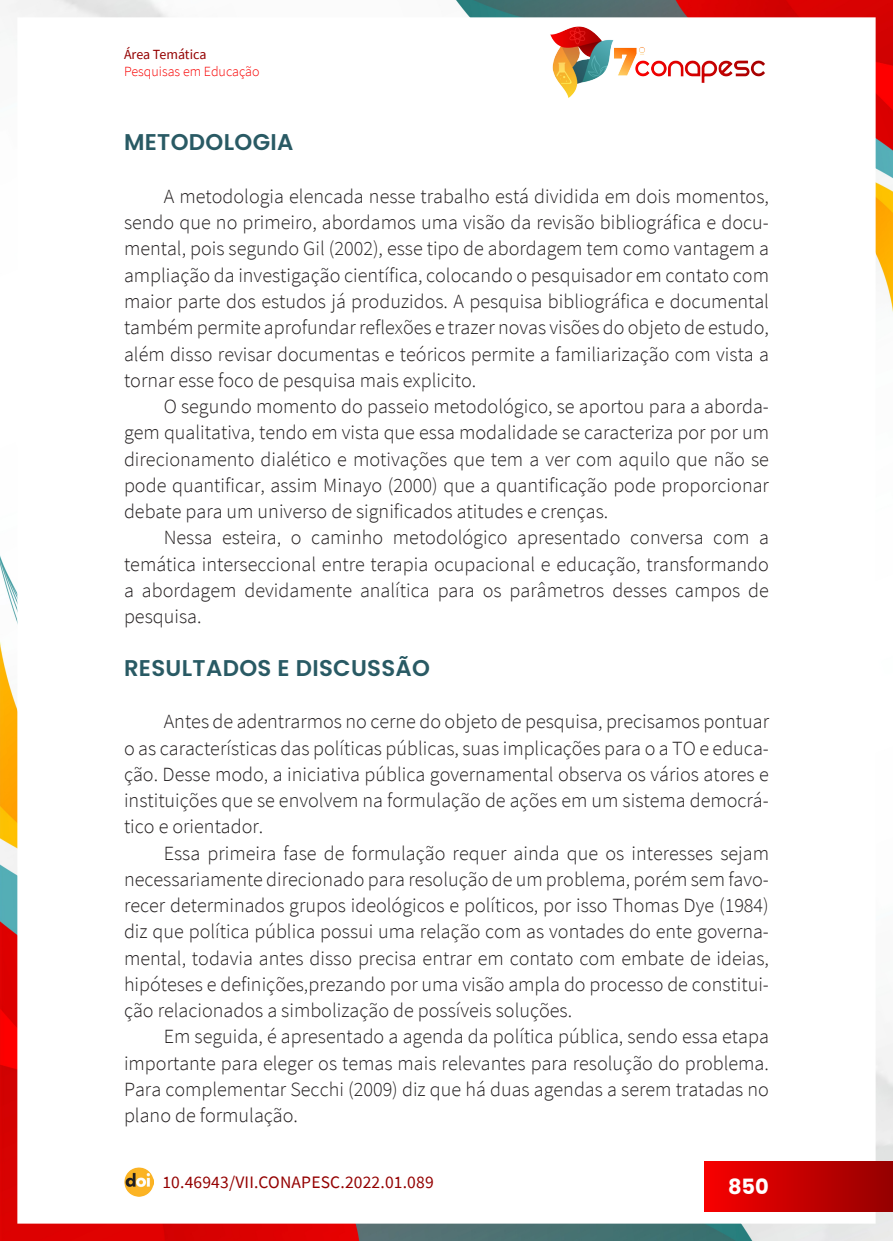
<style>
.page{position:relative;width:893px;height:1241px;background:#fff}
.page>*{position:absolute;margin:0;border:0;box-sizing:border-box;transform-origin:0 0}
._9_SUBTÍTULO_1{font:600 22.75px "Poppins";letter-spacing:.015em;color:#295a64}
.t1{font:700 21px "Poppins";color:#fff}
._7_CORPO{font:300 20.12px/26.2px "Source Sans Pro";color:#231f20;text-align:justify}
.t2{font:17.5px "Source Sans Pro";letter-spacing:.01em;color:#940000}
.t3{font:300 14px "Source Sans Pro";color:#f80000}
.t4{font:14px "Source Sans Pro";letter-spacing:-.005em;color:#940000}
</style>
<div class="page">
<img style="left:0;top:0;width:893px;height:1240px">
<div style="left:17px;top:17px;width:859px;height:1206px;background:#fff"></div>
<img style="left:124px;top:1167px;width:30px;height:29px">
<div style="left:704px;top:1161px;width:189px;height:49px;background:linear-gradient(to right,#f80000,#950000)"></div>
<img style="left:550px;top:26px;width:215px;height:72px">
<p class="t4" style="left:124px;top:45px;width:84px">Área Temática</p>
<p class="t3" style="left:124px;top:62px;width:137px">Pesquisas em Educação</p>
<p class="_9_SUBTÍTULO_1" style="left:124px;top:129px;width:171px">METODOLOGIA</p>
<p class="_7_CORPO" style="left:124px;top:183px;width:646px;text-indent:40px">A metodologia elencada nesse trabalho está dividida em dois momentos, sendo que no primeiro, abordamos uma visão da revisão bibliográfica e docu&shy;mental, pois segundo Gil (2002), esse tipo de abordagem tem como vantagem a ampliação da investigação científica, colocando o pesquisador em contato com maior parte dos estudos já produzidos. A pesquisa bibliográfica e documental também permite aprofundar reflexões e trazer novas visões do objeto de estudo, além disso revisar documentas e teóricos permite a familiarização com vista a tornar esse foco de pesquisa mais explicito.</p>
<p class="_7_CORPO" style="left:124px;top:393px;width:646px;text-indent:40px">O segundo momento do passeio metodológico, se aportou para a aborda&shy;gem qualitativa, tendo em vista que essa modalidade se caracteriza por por um direcionamento dialético e motivações que tem a ver com aquilo que não se pode quantificar, assim Minayo (2000) que a quantificação pode proporcionar debate para um universo de significados atitudes e crenças.</p>
<p class="_7_CORPO" style="left:124px;top:524px;width:646px;text-indent:40px">Nessa esteira, o caminho metodológico apresentado conversa com a temática interseccional entre terapia ocupacional e educação, transformando a abordagem devidamente analítica para os parâmetros desses campos de pesquisa.</p>
<p class="_9_SUBTÍTULO_1" style="left:124px;top:654px;width:308px">RESULTADOS E DISCUSSÃO</p>
<p class="_7_CORPO" style="left:124px;top:708px;width:646px;text-indent:40px">Antes de adentrarmos no cerne do objeto de pesquisa, precisamos pontuar o as características das políticas públicas, suas implicações para o a TO e educa&shy;ção. Desse modo, a iniciativa pública governamental observa os vários atores e instituições que se envolvem na formulação de ações em um sistema democrá&shy;tico e orientador.</p>
<p class="_7_CORPO" style="left:124px;top:839px;width:646px;text-indent:40px">Essa primeira fase de formulação requer ainda que os interesses sejam necessariamente direcionado para resolução de um problema, porém sem favo&shy;recer determinados grupos ideológicos e políticos, por isso Thomas Dye (1984) diz que política pública possui uma relação com as vontades do ente governa&shy;mental, todavia antes disso precisa entrar em contato com embate de ideias, hipóteses e definições,prezando por uma visão ampla do processo de constitui&shy;ção relacionados a simbolização de possíveis soluções.</p>
<p class="_7_CORPO" style="left:124px;top:1023px;width:646px;text-indent:40px">Em seguida, é apresentado a agenda da política pública, sendo essa etapa importante para eleger os temas mais relevantes para resolução do problema.<br>Para complementar Secchi (2009) diz que há duas agendas a serem tratadas no plano de formulação.</p>
<p class="t2" style="left:162px;top:1170px;width:273px">10.46943/VII.CONAPESC.2022.01.089</p>
<p class="t1" style="left:728px;top:1173px;width:42px">850</p>
</div>
